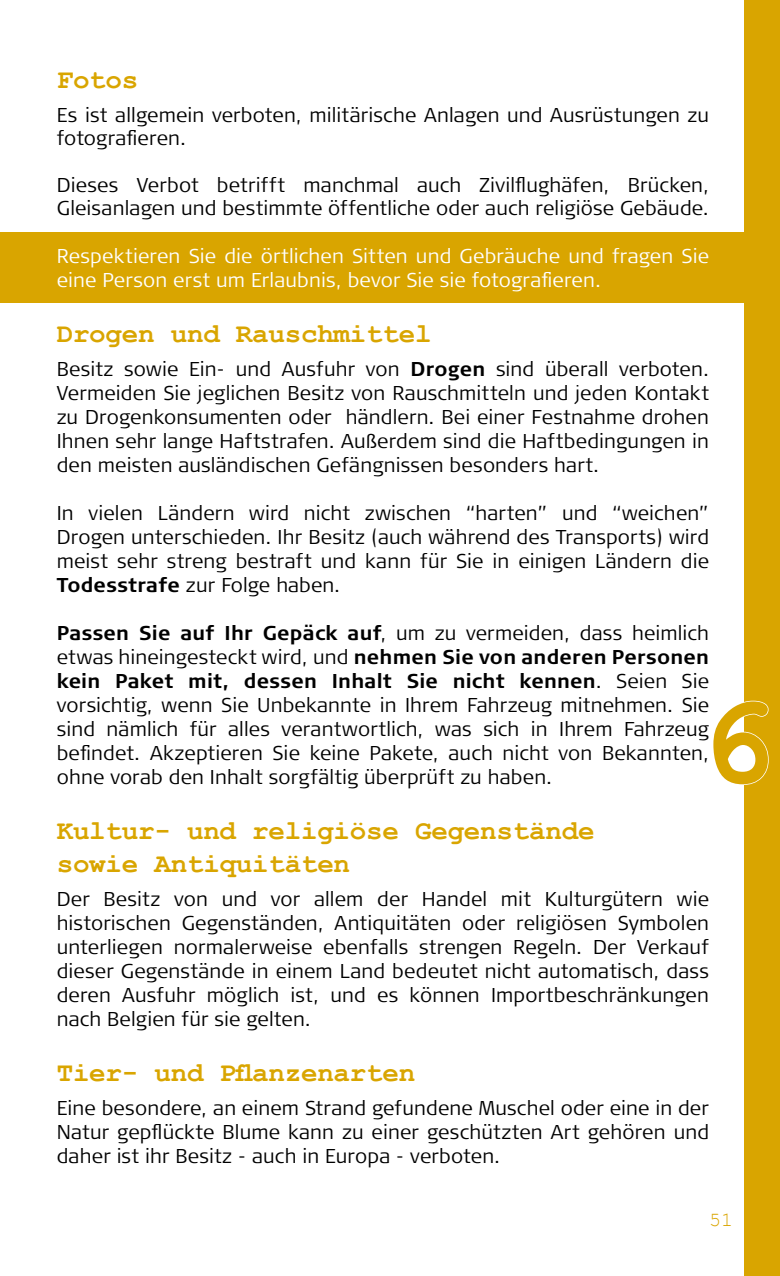
<style>
.page{position:relative;width:780px;height:1276px;background:#fff}
.page>*{position:absolute;margin:0;border:0;box-sizing:border-box;transform-origin:0 0}
.t1{font:700 125px "Courier New";color:#d9a500}
.t2{font:700 27.5px/33px "Courier New";letter-spacing:-.01em;color:#d9a500}
.t3{font:300 20px/24px "Signa OT";letter-spacing:.01em;color:#000;text-align:justify}
.t4{font:300 20px/24px "Signa OT";letter-spacing:.01em;color:#fff}
.t5{font:20px "Courier New";color:#d9a500}
.s1{font-weight:700}
</style>
<div class="page">
<div style="left:0;top:232px;width:780px;height:71px;background:#d9a500"></div>
<div style="left:744px;top:0;width:36px;height:1276px;background:#d9a500"></div>
<svg style="left:744px;top:700px;width:25px;height:85px"></svg>
<h2 class="t2" style="left:57px;top:62px;width:83px">Fotos</h2>
<p class="t3" style="left:57px;top:104px;width:653px;line-height:23.2px">Es ist allgemein verboten, militärische Anlagen und Ausrüstungen zu fotografieren.</p>
<p class="t3" style="left:57px;top:173px;width:654px;line-height:23.2px">Dieses Verbot betrifft manchmal auch Zivilflughäfen, Brücken,<br>Gleisanlagen und bestimmte öffentliche oder auch religiöse Gebäude.</p>
<p class="t4" style="left:57px;top:244px;width:653px">Respektieren Sie die örtlichen Sitten und Gebräuche und fragen Sie eine Person erst um Erlaubnis, bevor Sie sie fotografieren.</p>
<h2 class="t2" style="left:57px;top:315px;width:376px">Drogen und Rauschmittel</h2>
<p class="t3" style="left:57px;top:357px;width:653px">Besitz sowie Ein- und Ausfuhr von <span class="s1">Drogen</span> sind überall verboten.<br>Vermeiden Sie jeglichen Besitz von Rauschmitteln und jeden Kontakt zu Drogenkonsumenten oder händlern. Bei einer Festnahme drohen Ihnen sehr lange Haftstrafen. Außerdem sind die Haftbedingungen in den meisten ausländischen Gefängnissen besonders hart.</p>
<p class="t3" style="left:57px;top:501px;width:653px">In vielen Ländern wird nicht zwischen “harten” und “weichen” Drogen unterschieden. Ihr Besitz (auch während des Transports) wird meist sehr streng bestraft und kann für Sie in einigen Ländern die <span class="s1">Todesstrafe</span> zur Folge haben.</p>
<p class="t3" style="left:57px;top:621px;width:653px"><span class="s1">Passen Sie auf Ihr Gepäck auf</span>, um zu vermeiden, dass heimlich etwas hineingesteckt wird, und <span class="s1">nehmen Sie von anderen Personen kein Paket mit, dessen Inhalt Sie nicht kennen</span>. Seien Sie vorsichtig, wenn Sie Unbekannte in Ihrem Fahrzeug mitnehmen. Sie sind nämlich für alles verantwortlich, was sich in Ihrem Fahrzeug befindet. Akzeptieren Sie keine Pakete, auch nicht von Bekannten, ohne vorab den Inhalt sorgfältig überprüft zu haben.</p>
<h2 class="t2" style="left:57px;top:812px;width:539px">Kultur- und religiöse Gegenstände sowie Antiquitäten</h2>
<p class="t3" style="left:57px;top:887px;width:654px">Der Besitz von und vor allem der Handel mit Kulturgütern wie historischen Gegenständen, Antiquitäten oder religiösen Symbolen unterliegen normalerweise ebenfalls strengen Regeln. Der Verkauf dieser Gegenstände in einem Land bedeutet nicht automatisch, dass deren Ausfuhr möglich ist, und es können Importbeschränkungen nach Belgien für sie gelten.</p>
<h2 class="t2" style="left:57px;top:1054px;width:360px">Tier- und Pflanzenarten</h2>
<p class="t3" style="left:57px;top:1096px;width:653px">Eine besondere, an einem Strand gefundene Muschel oder eine in der Natur gepflückte Blume kann zu einer geschützten Art gehören und daher ist ihr Besitz - auch in Europa - verboten.</p>
<h1 class="t1" style="left:700px;top:666px;width:76px">6</h1>
<p class="t5" style="left:709px;top:1207px;width:25px">51</p>
</div>
